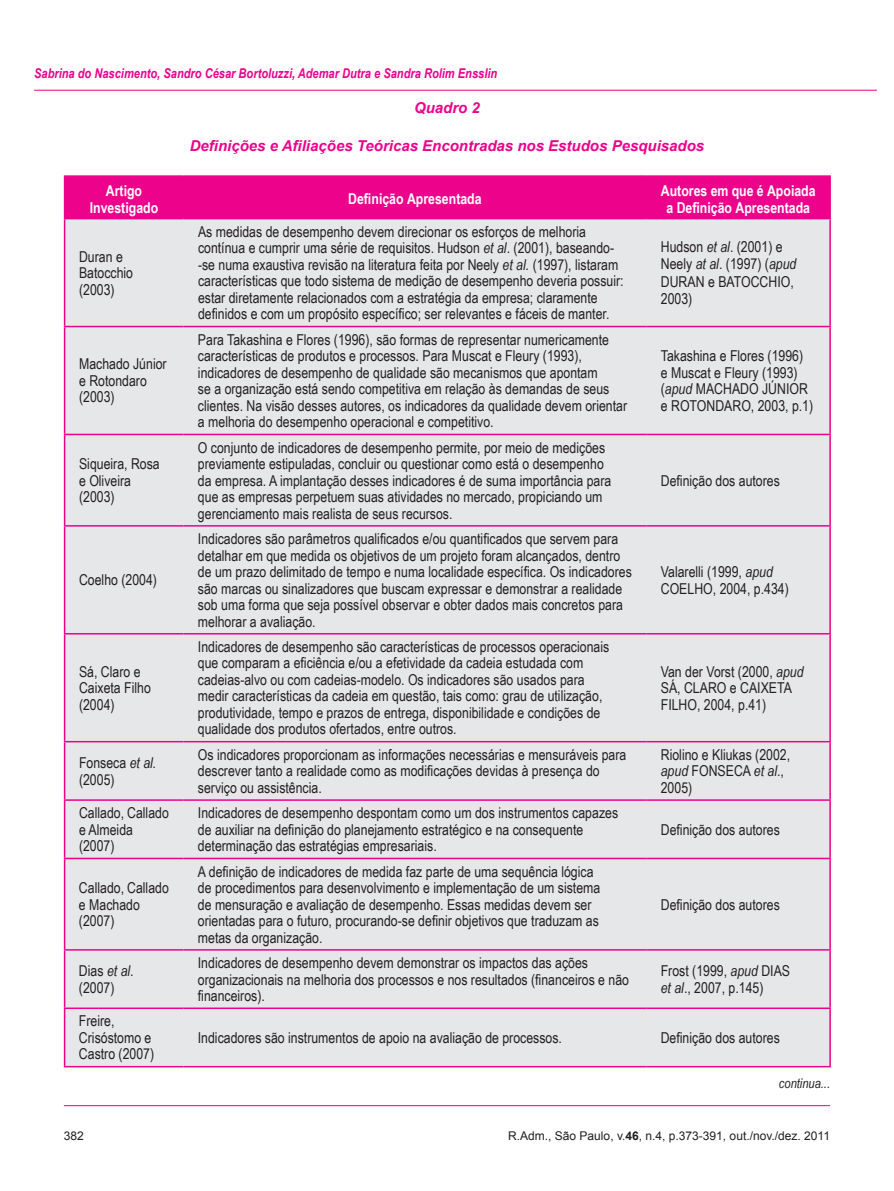
<style>
.page{position:relative;width:894px;height:1191px;background:#fff}
.page>*{position:absolute;margin:0;border:0;box-sizing:border-box;transform-origin:0 0}
.t1{font:15px/16.5px "Arial Narrow";color:#231f20}
.t2{font:700 15px/16.5px "Arial Narrow";color:#fff;text-align:center}
.t3{font:italic 700 15px "Arial";color:#ed028c}
.t4{font:italic 700 13.5px "Arial Narrow";color:#ed028c}
.t5{font:italic 13.5px "Arial Narrow";color:#231f20}
.t6{font:12px "Arial";color:#231f20}
.s1{font-style:italic}
.s2{font-weight:700}
</style>
<div class="page">
<hr style="left:64px;top:1105px;width:765px;height:1px;background:#ed028c">
<hr style="left:34px;top:90px;width:842px;height:1px;background:#ed028c">
<div style="left:65px;top:177px;width:763px;height:41px;background:#ed028c"></div>
<div style="left:65px;top:219px;width:763px;height:847px;background:#e6e7e9"></div>
<hr style="left:64px;top:219px;width:1px;height:107px;background:#ed028c">
<hr style="left:828px;top:219px;width:2px;height:107px;background:#ed028c">
<hr style="left:64px;top:327px;width:1px;height:107px;background:#ed028c">
<hr style="left:828px;top:327px;width:2px;height:107px;background:#ed028c">
<hr style="left:64px;top:435px;width:1px;height:90px;background:#ed028c">
<hr style="left:828px;top:435px;width:2px;height:90px;background:#ed028c">
<hr style="left:64px;top:526px;width:1px;height:107px;background:#ed028c">
<hr style="left:828px;top:526px;width:2px;height:107px;background:#ed028c">
<hr style="left:64px;top:634px;width:1px;height:107px;background:#ed028c">
<hr style="left:828px;top:634px;width:2px;height:107px;background:#ed028c">
<hr style="left:64px;top:742px;width:1px;height:57px;background:#ed028c">
<hr style="left:828px;top:742px;width:2px;height:57px;background:#ed028c">
<hr style="left:64px;top:801px;width:1px;height:56px;background:#ed028c">
<hr style="left:828px;top:801px;width:2px;height:56px;background:#ed028c">
<hr style="left:64px;top:859px;width:1px;height:90px;background:#ed028c">
<hr style="left:828px;top:859px;width:2px;height:90px;background:#ed028c">
<hr style="left:64px;top:950px;width:1px;height:57px;background:#ed028c">
<hr style="left:828px;top:950px;width:2px;height:57px;background:#ed028c">
<hr style="left:64px;top:1009px;width:1px;height:57px;background:#ed028c">
<hr style="left:828px;top:1009px;width:2px;height:57px;background:#ed028c">
<hr style="left:64px;top:175px;width:119px;height:2px;background:#ed028c">
<hr style="left:64px;top:177px;width:1px;height:41px;background:#ed028c">
<hr style="left:183px;top:175px;width:463px;height:2px;background:#ed028c">
<hr style="left:646px;top:175px;width:184px;height:2px;background:#ed028c">
<hr style="left:828px;top:177px;width:2px;height:41px;background:#ed028c">
<hr style="left:64px;top:218px;width:119px;height:1px;background:#ed028c">
<hr style="left:183px;top:218px;width:463px;height:1px;background:#ed028c">
<hr style="left:646px;top:218px;width:184px;height:1px;background:#ed028c">
<hr style="left:64px;top:326px;width:119px;height:1px;background:#ed028c">
<hr style="left:183px;top:326px;width:463px;height:1px;background:#ed028c">
<hr style="left:646px;top:326px;width:184px;height:1px;background:#ed028c">
<hr style="left:64px;top:434px;width:119px;height:1px;background:#ed028c">
<hr style="left:183px;top:434px;width:463px;height:1px;background:#ed028c">
<hr style="left:646px;top:434px;width:184px;height:1px;background:#ed028c">
<hr style="left:64px;top:525px;width:119px;height:1px;background:#ed028c">
<hr style="left:183px;top:525px;width:463px;height:1px;background:#ed028c">
<hr style="left:646px;top:525px;width:184px;height:1px;background:#ed028c">
<hr style="left:64px;top:633px;width:119px;height:1px;background:#ed028c">
<hr style="left:183px;top:633px;width:463px;height:1px;background:#ed028c">
<hr style="left:646px;top:633px;width:184px;height:1px;background:#ed028c">
<hr style="left:64px;top:741px;width:119px;height:1px;background:#ed028c">
<hr style="left:183px;top:741px;width:463px;height:1px;background:#ed028c">
<hr style="left:646px;top:741px;width:184px;height:1px;background:#ed028c">
<hr style="left:64px;top:799px;width:119px;height:2px;background:#ed028c">
<hr style="left:183px;top:799px;width:463px;height:2px;background:#ed028c">
<hr style="left:646px;top:799px;width:184px;height:2px;background:#ed028c">
<hr style="left:64px;top:857px;width:119px;height:2px;background:#ed028c">
<hr style="left:183px;top:857px;width:463px;height:2px;background:#ed028c">
<hr style="left:646px;top:857px;width:184px;height:2px;background:#ed028c">
<hr style="left:64px;top:949px;width:119px;height:1px;background:#ed028c">
<hr style="left:183px;top:949px;width:463px;height:1px;background:#ed028c">
<hr style="left:646px;top:949px;width:184px;height:1px;background:#ed028c">
<hr style="left:64px;top:1007px;width:119px;height:2px;background:#ed028c">
<hr style="left:183px;top:1007px;width:463px;height:2px;background:#ed028c">
<hr style="left:646px;top:1007px;width:184px;height:2px;background:#ed028c">
<hr style="left:64px;top:1066px;width:119px;height:1px;background:#ed028c">
<hr style="left:183px;top:1066px;width:463px;height:1px;background:#ed028c">
<hr style="left:646px;top:1066px;width:184px;height:1px;background:#ed028c">
<p class="t4" style="left:34px;top:63px;width:464px">Sabrina do Nascimento, Sandro César Bortoluzzi, Ademar Dutra e Sandra Rolim Ensslin</p>
<p class="t3" style="left:414px;top:98px;width:67px">Quadro 2</p>
<p class="t3" style="left:189px;top:135px;width:516px">Definições e Afiliações Teóricas Encontradas nos Estudos Pesquisados</p>
<p class="t2" style="left:90px;top:182px;width:70px">Artigo<br>Investigado</p>
<p class="t2" style="left:348px;top:190px;width:135px">Definição Apresentada</p>
<p class="t2" style="left:660px;top:182px;width:156px">Autores em que é Apoiada a Definição Apresentada</p>
<p class="t1" style="left:79px;top:247px;width:56px">Duran e<br>Batocchio (2003)</p>
<p class="t1" style="left:198px;top:223px;width:427px">As medidas de desempenho devem direcionar os esforços de melhoria contínua e cumprir uma série de requisitos. Hudson <span class="s1">et al</span>. (2001), baseando--se numa exaustiva revisão na literatura feita por Neely <span class="s1">et al.</span> (1997), listaram características que todo sistema de medição de desempenho deveria possuir: estar diretamente relacionados com a estratégia da empresa; claramente definidos e com um propósito específico; ser relevantes e fáceis de manter.</p>
<p class="t1" style="left:660px;top:238px;width:137px">Hudson <span class="s1">et al</span>. (2001) e<br>Neely <span class="s1">at al</span>. (1997) (<span class="s1">apud</span></p>
<p class="t1" style="left:660px;top:273px;width:134px">DURAN e BATOCCHIO,<br>2003)</p>
<p class="t1" style="left:79px;top:355px;width:89px">Machado Júnior e Rotondaro (2003)</p>
<p class="t1" style="left:79px;top:455px;width:82px">Siqueira, Rosa e Oliveira (2003)</p>
<p class="t1" style="left:79px;top:571px;width:79px">Coelho (2004)</p>
<p class="t1" style="left:79px;top:662px;width:73px">Sá, Claro e<br>Caixeta Filho (2004)</p>
<p class="t1" style="left:198px;top:331px;width:430px">Para Takashina e Flores (1996), são formas de representar numericamente características de produtos e processos. Para Muscat e Fleury (1993), indicadores de desempenho de qualidade são mecanismos que apontam<br>se a organização está sendo competitiva em relação às demandas de seus clientes. Na visão desses autores, os indicadores da qualidade devem orientar a melhoria do desempenho operacional e competitivo.</p>
<p class="t1" style="left:198px;top:438px;width:414px">O conjunto de indicadores de desempenho permite, por meio de medições previamente estipuladas, concluir ou questionar como está o desempenho da empresa. A implantação desses indicadores é de suma importância para que as empresas perpetuem suas atividades no mercado, propiciando um gerenciamento mais realista de seus recursos.</p>
<p class="t1" style="left:198px;top:530px;width:435px">Indicadores são parâmetros qualificados e/ou quantificados que servem para detalhar em que medida os objetivos de um projeto foram alcançados, dentro de um prazo delimitado de tempo e numa localidade específica. Os indicadores são marcas ou sinalizadores que buscam expressar e demonstrar a realidade sob uma forma que seja possível observar e obter dados mais concretos para melhorar a avaliação.</p>
<p class="t1" style="left:198px;top:638px;width:412px">Indicadores de desempenho são características de processos operacionais que comparam a eficiência e/ou a efetividade da cadeia estudada com cadeias-alvo ou com cadeias-modelo. Os indicadores são usados para medir características da cadeia em questão, tais como: grau de utilização, produtividade, tempo e prazos de entrega, disponibilidade e condições de qualidade dos produtos ofertados, entre outros.</p>
<p class="t1" style="left:660px;top:347px;width:154px">Takashina e Flores (1996) e Muscat e Fleury (1993) (<span class="s1">apud</span> MACHADO JÚNIOR e ROTONDARO, 2003, p.1)</p>
<p class="t1" style="left:660px;top:471px;width:120px">Definição dos autores</p>
<p class="t1" style="left:660px;top:563px;width:129px">Valarelli (1999, <span class="s1">apud<br></span>COELHO, 2004, p.434)</p>
<p class="t1" style="left:660px;top:662px;width:144px">Van der Vorst (2000, <span class="s1">apud<br></span>SÁ, CLARO e CAIXETA<br>FILHO, 2004, p.41)</p>
<p class="t1" style="left:79px;top:754px;width:79px">Fonseca <span class="s1">et al. </span>(2005)</p>
<p class="t1" style="left:198px;top:746px;width:429px">Os indicadores proporcionam as informações necessárias e mensuráveis para descrever tanto a realidade como as modificações devidas à presença do serviço ou assistência.</p>
<p class="t1" style="left:660px;top:746px;width:131px">Riolino e Kliukas (2002, <span class="s1">apud</span> FONSECA <span class="s1">et al</span>.,<br>2005)</p>
<p class="t1" style="left:79px;top:804px;width:91px">Callado, Callado e Almeida (2007)</p>
<p class="t1" style="left:198px;top:804px;width:421px">Indicadores de desempenho despontam como um dos instrumentos capazes de auxiliar na definição do planejamento estratégico e na consequente determinação das estratégias empresariais.</p>
<p class="t1" style="left:660px;top:820px;width:120px">Definição dos autores</p>
<p class="t1" style="left:79px;top:879px;width:91px">Callado, Callado e Machado (2007)</p>
<p class="t1" style="left:198px;top:862px;width:403px">A definição de indicadores de medida faz parte de uma sequência lógica de procedimentos para desenvolvimento e implementação de um sistema de mensuração e avaliação de desempenho. Essas medidas devem ser orientadas para o futuro, procurando-se definir objetivos que traduzam as metas da organização.</p>
<p class="t1" style="left:660px;top:895px;width:120px">Definição dos autores</p>
<p class="t1" style="left:79px;top:962px;width:56px">Dias <span class="s1">et al</span>. (2007)</p>
<p class="t1" style="left:198px;top:954px;width:432px">Indicadores de desempenho devem demonstrar os impactos das ações organizacionais na melhoria dos processos e nos resultados (financeiros e não financeiros).</p>
<p class="t1" style="left:660px;top:962px;width:117px">Frost (1999, <span class="s1">apud</span> Dias <span class="s1">et al</span>., 2007, p.145)</p>
<p class="t1" style="left:79px;top:1012px;width:77px">Freire,<br>Crisóstomo e<br>Castro (2007)</p>
<p class="t1" style="left:198px;top:1029px;width:365px">Indicadores são instrumentos de apoio na avaliação de processos.</p>
<p class="t1" style="left:660px;top:1029px;width:120px">Definição dos autores</p>
<p class="t5" style="left:778px;top:1073px;width:53px">continua...</p>
<p class="t6" style="left:64px;top:1128px;width:22px">382</p>
<p class="t6" style="left:508px;top:1128px;width:323px">R.Adm., São Paulo, v.<span class="s2">46</span>, n.4, p.373-391, out./nov./dez. 2011</p>
</div>
